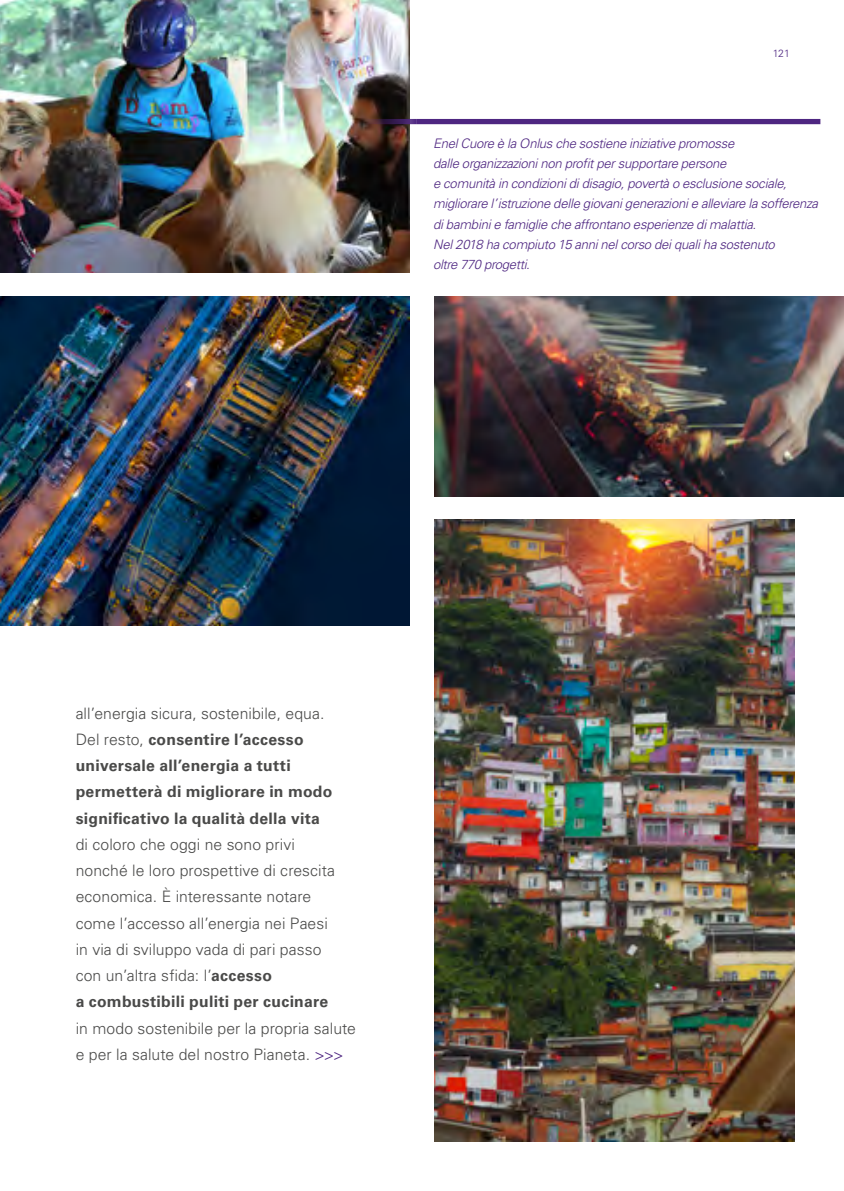
<style>
.page{position:relative;width:844px;height:1191px;background:#fff}
.page>*{position:absolute;margin:0;border:0;box-sizing:border-box;transform-origin:0 0}
.t1{font:300 15.75px/26.2px "Univers LT Std";letter-spacing:.005em;color:#4a4a49}
.t2{font:700 15.75px/26.2px "Univers LT Std";letter-spacing:.02em;color:#4a4a49}
.t3{font:italic 300 13.12px/20.1px "Univers LT Std";letter-spacing:-.02em;color:#4e2681}
.t4{font:300 10.5px "Univers LT Std";color:#4e2681}
.s1{font-weight:300}
.s2{font-weight:700}
.s3{color:#4e2681}
</style>
<div class="page">
<img style="left:0;top:0;width:409px;height:273px">
<img style="left:434px;top:296px;width:409px;height:200px">
<img style="left:434px;top:520px;width:360px;height:621px">
<img style="left:0;top:296px;width:409px;height:329px">
<div style="left:416px;top:119px;width:404px;height:5px;background:#4e2681"></div>
<svg style="left:365px;top:119px;width:51px;height:5px"></svg>
<p class="t4" style="left:772px;top:47px;width:19px">121</p>
<p class="t3" style="left:433px;top:133px;width:386px">Enel Cuore è la Onlus che sostiene iniziative promosse<br>dalle organizzazioni non profit per supportare persone<br>e comunità in condizioni di disagio, povertà o esclusione sociale, migliorare l’istruzione delle giovani generazioni e alleviare la sofferenza di bambini e famiglie che affrontano esperienze di malattia.<br>Nel 2018 ha compiuto 15 anni nel corso dei quali ha sostenuto<br>oltre 770 progetti.</p>
<p class="t2" style="left:76px;top:700px;width:258px"><span class="s1">all’energia sicura, sostenibile, equa.<br>Del resto,</span> consentire l’accesso universale all’energia a tutti permetterà di migliorare in modo significativo la qualità della vita</p>
<p class="t1" style="left:76px;top:831px;width:261px">di coloro che oggi ne sono privi nonché le loro prospettive di crescita economica. È interessante notare come l’accesso all’energia nei Paesi in via di sviluppo vada di pari passo con un’altra sfida: l’<span class="s2">accesso<br>a combustibili puliti per cucinare</span></p>
<p class="t1" style="left:76px;top:1015px;width:282px">in modo sostenibile per la propria salute e per la salute del nostro Pianeta. <span class="s3">&gt;&gt;&gt;</span></p>
</div>
